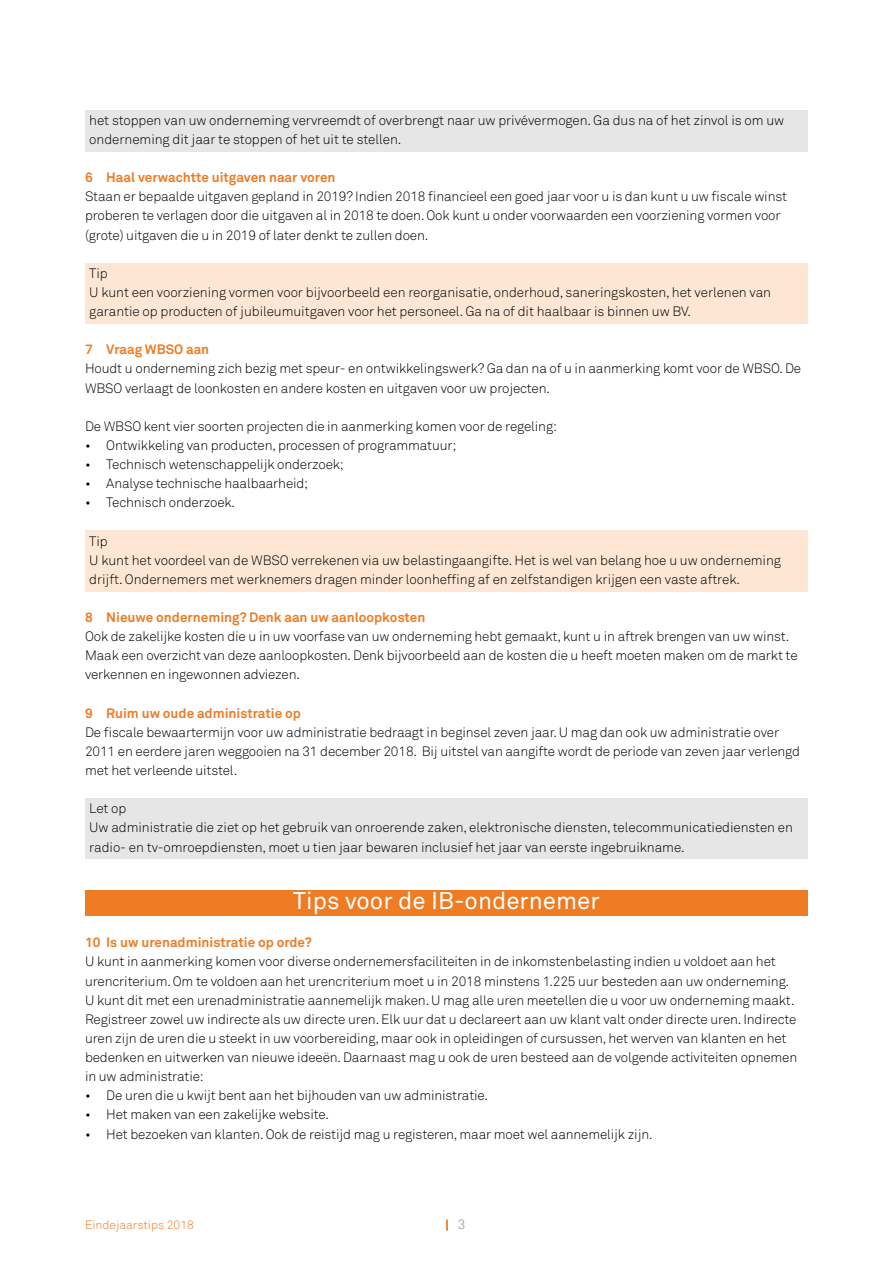
<style>
.page{position:relative;width:893px;height:1263px;background:#fff}
.page>*{position:absolute;margin:0;border:0;box-sizing:border-box;transform-origin:0 0}
.Kop_16_pnt_PMS158_DI{font:24px "Akkurat";color:#fff}
.Bodytekst{font:300 13.5px/19.2px "Akkurat";letter-spacing:-.01em;color:#000}
.Bodytekst_Alinea-arc{font:300 13.5px/19.2px "Akkurat";letter-spacing:-.005em;color:#000}
.t1{font:700 13.5px "Akkurat";color:#ef7b23}
.Bodytekst_Opsombulli{font:300 13.5px "Akkurat";letter-spacing:-.01em;color:#000}
.t2{font:300 13.5px "Akkurat";color:#8d8c8d}
.t3{font:300 12px "Akkurat";color:#ef7b23}
</style>
<div class="page">
<div style="left:85px;top:110px;width:723px;height:41px;background:#e7e6e7"></div>
<div style="left:85px;top:263px;width:723px;height:22px;background:#fde7d4"></div>
<div style="left:85px;top:282px;width:723px;height:41px;background:#fde7d4"></div>
<div style="left:85px;top:531px;width:723px;height:22px;background:#fde7d4"></div>
<div style="left:85px;top:550px;width:723px;height:41px;background:#fde7d4"></div>
<div style="left:85px;top:799px;width:723px;height:22px;background:#e7e6e7"></div>
<div style="left:85px;top:818px;width:723px;height:41px;background:#e7e6e7"></div>
<div style="left:85px;top:890px;width:723px;height:25px;background:#ef7b23"></div>
<p class="Bodytekst_Alinea-arc" style="left:89px;top:111px;width:696px">het stoppen van uw onderneming vervreemdt of overbrengt naar uw privévermogen. Ga dus na of het zinvol is om uw onderneming dit jaar te stoppen of het uit te stellen.</p>
<p class="t1" style="left:85px;top:169px;width:252px">6 Haal verwachtte uitgaven naar voren</p>
<p class="Bodytekst" style="left:85px;top:187px;width:703px">Staan er bepaalde uitgaven gepland in 2019? Indien 2018 financieel een goed jaar voor u is dan kunt u uw fiscale winst proberen te verlagen door die uitgaven al in 2018 te doen. Ook kunt u onder voorwaarden een voorziening vormen voor (grote) uitgaven die u in 2019 of later denkt te zullen doen.</p>
<p class="Bodytekst_Alinea-arc" style="left:89px;top:264px;width:20px">Tip</p>
<p class="Bodytekst_Alinea-arc" style="left:89px;top:283px;width:683px">U kunt een voorziening vormen voor bijvoorbeeld een reorganisatie, onderhoud, saneringskosten, het verlenen van garantie op producten of jubileumuitgaven voor het personeel. Ga na of dit haalbaar is binnen uw BV.</p>
<p class="t1" style="left:85px;top:341px;width:126px">7 Vraag WBSO aan</p>
<p class="Bodytekst" style="left:85px;top:359px;width:718px">Houdt u onderneming zich bezig met speur- en ontwikkelingswerk? Ga dan na of u in aanmerking komt voor de WBSO. De<br>WBSO verlaagt de loonkosten en andere kosten en uitgaven voor uw projecten.</p>
<p class="Bodytekst_Opsombulli" style="left:85px;top:418px;width:473px">De WBSO kent vier soorten projecten die in aanmerking komen voor de regeling:</p>
<p class="Bodytekst" style="left:85px;top:436px;width:373px">• Ontwikkeling van producten, processen of programmatuur;</p>
<p class="Bodytekst" style="left:85px;top:455px;width:260px">• Technisch wetenschappelijk onderzoek;</p>
<p class="Bodytekst" style="left:85px;top:474px;width:225px">• Analyse technische haalbaarheid;</p>
<p class="Bodytekst" style="left:85px;top:493px;width:152px">• Technisch onderzoek.</p>
<p class="Bodytekst_Alinea-arc" style="left:89px;top:531px;width:20px">Tip</p>
<p class="Bodytekst_Alinea-arc" style="left:89px;top:551px;width:693px">U kunt het voordeel van de WBSO verrekenen via uw belastingaangifte. Het is wel van belang hoe u uw onderneming drijft. Ondernemers met werknemers dragen minder loonheffing af en zelfstandigen krijgen een vaste aftrek.</p>
<p class="t1" style="left:85px;top:609px;width:342px">8 Nieuwe onderneming? Denk aan uw aanloopkosten</p>
<p class="Bodytekst" style="left:85px;top:627px;width:714px">Ook de zakelijke kosten die u in uw voorfase van uw onderneming hebt gemaakt, kunt u in aftrek brengen van uw winst.<br>Maak een overzicht van deze aanloopkosten. Denk bijvoorbeeld aan de kosten die u heeft moeten maken om de markt te verkennen en ingewonnen adviezen.</p>
<p class="t1" style="left:85px;top:704px;width:217px">9 Ruim uw oude administratie op</p>
<p class="Bodytekst" style="left:85px;top:723px;width:716px">De fiscale bewaartermijn voor uw administratie bedraagt in beginsel zeven jaar. U mag dan ook uw administratie over<br>2011 en eerdere jaren weggooien na 31 december 2018. Bij uitstel van aangifte wordt de periode van zeven jaar verlengd met het verleende uitstel.</p>
<p class="Bodytekst_Alinea-arc" style="left:89px;top:799px;width:39px">Let op</p>
<p class="Bodytekst_Alinea-arc" style="left:89px;top:818px;width:705px">Uw administratie die ziet op het gebruik van onroerende zaken, elektronische diensten, telecommunicatiediensten en radio- en tv-omroepdiensten, moet u tien jaar bewaren inclusief het jaar van eerste ingebruikname.</p>
<p class="Kop_16_pnt_PMS158_DI" style="left:293px;top:886px;width:308px">Tips voor de IB-ondernemer</p>
<p class="t1" style="left:85px;top:934px;width:228px">10 Is uw urenadministratie op orde?</p>
<p class="Bodytekst" style="left:85px;top:952px;width:714px">U kunt in aanmerking komen voor diverse ondernemersfaciliteiten in de inkomstenbelasting indien u voldoet aan het urencriterium. Om te voldoen aan het urencriterium moet u in 2018 minstens 1.225 uur besteden aan uw onderneming.<br>U kunt dit met een urenadministratie aannemelijk maken. U mag alle uren meetellen die u voor uw onderneming maakt.<br>Registreer zowel uw indirecte als uw directe uren. Elk uur dat u declareert aan uw klant valt onder directe uren. Indirecte uren zijn de uren die u steekt in uw voorbereiding, maar ook in opleidingen of cursussen, het werven van klanten en het bedenken en uitwerken van nieuwe ideeën. Daarnaast mag u ook de uren besteed aan de volgende activiteiten opnemen in uw administratie:</p>
<p class="Bodytekst" style="left:85px;top:1086px;width:404px">• De uren die u kwijt bent aan het bijhouden van uw administratie.</p>
<p class="Bodytekst" style="left:85px;top:1105px;width:245px">• Het maken van een zakelijke website.</p>
<p class="Bodytekst" style="left:85px;top:1124px;width:569px">• Het bezoeken van klanten. Ook de reistijd mag u registeren, maar moet wel aannemelijk zijn.</p>
<p class="t3" style="left:85px;top:1217px;width:110px">Eindejaarstips 2018</p>
<p class="t2" style="left:458px;top:1216px;width:9px">3</p>
</div>
